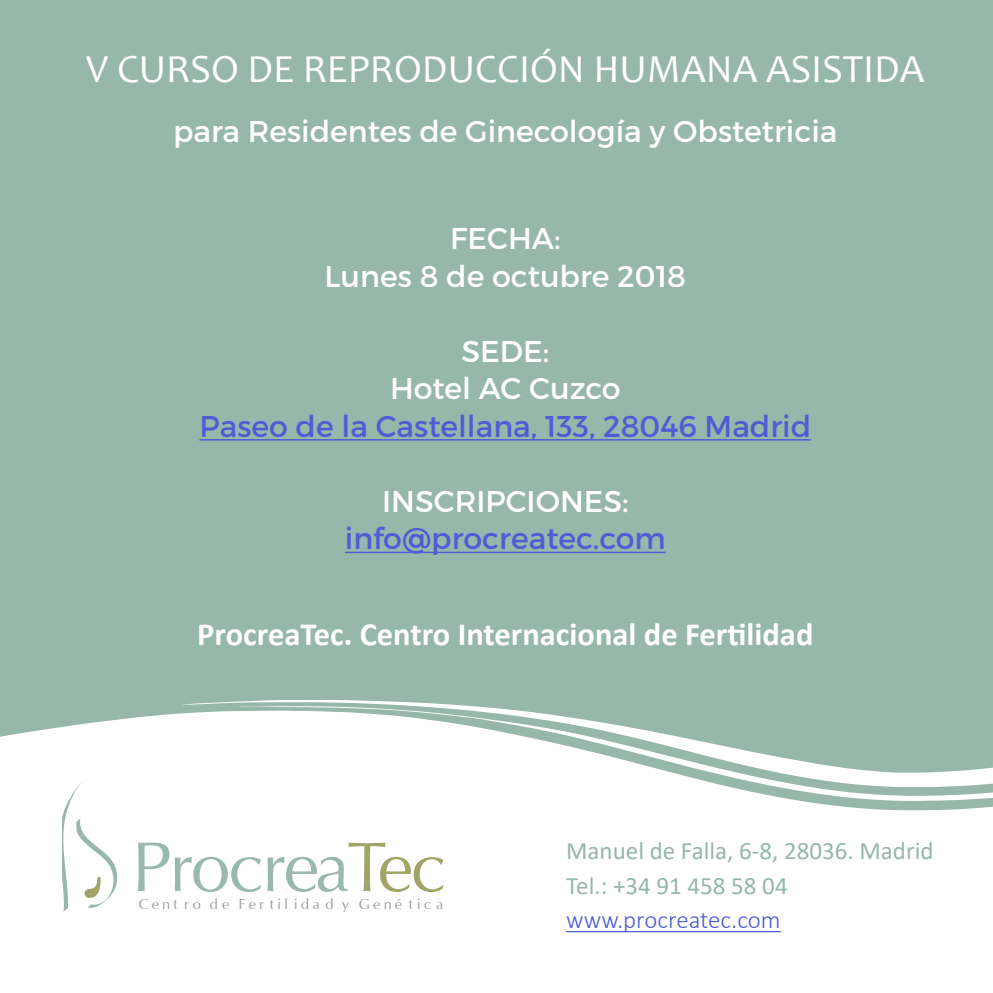
<style>
.page{position:relative;width:993px;height:993px;background:#fff}
.page>*{position:absolute;margin:0;border:0;box-sizing:border-box;transform-origin:0 0}
.t1{font:111px "Iris UPC";letter-spacing:-.02em;color:#9ab9ad}
.t2{font:40px "Candara";color:#fff}
.t3{font:700 32.5px "Calibri";color:#fff}
.t4{font:30px/37.5px "Montserrat";color:#fff;text-align:center}
.t5{font:30px "Montserrat";color:#4f5cd6}
.t6{font:25px/35px "Calibri";color:#97b7aa}
.t7{font:300 25px "Calibri";color:#4f5cd6}
.t8{font:23px "Iris UPC";letter-spacing:.135em;color:#989898}
.s1{color:#a2a569}
</style>
<div class="page">
<div style="left:0;top:0;width:992px;height:992px;background:#97b7aa"></div>
<hr style="left:199px;top:439px;width:612px;height:1px;background:#4f5cd6">
<hr style="left:345px;top:551px;width:320px;height:2px;background:#4f5cd6">
<div style="left:0;top:713px;width:992px;height:279px;background:#fff"></div>
<svg style="left:182px;top:700px;width:273px;height:87px;fill:#fff"></svg>
<svg style="left:240px;top:705px;width:752px;height:95px;fill:#fff"></svg>
<hr style="left:566px;top:930px;width:214px;height:1px;background:#4f5cd6">
<svg style="left:62px;top:780px;width:57px;height:131px;background:#f2f5f3"></svg>
<h2 class="t2" style="left:86px;top:44px;width:839px">V CURSO DE REPRODUCCIÓN HUMANA ASISTIDA</h2>
<p class="t4" style="left:173px;top:114px;width:665px">para Residentes de Ginecología y Obstetricia</p>
<p class="t4" style="left:324px;top:222px;width:363px">FECHA:<br>Lunes 8 de octubre 2018</p>
<p class="t4" style="left:390px;top:334px;width:232px">SEDE:<br>Hotel AC Cuzco</p>
<p class="t5" style="left:199px;top:414px;width:613px">Paseo de la Castellana, 133, 28046 Madrid</p>
<p class="t4" style="left:382px;top:484px;width:248px">INSCRIPCIONES:</p>
<p class="t5" style="left:345px;top:526px;width:322px">info@procreatec.com</p>
<p class="t3" style="left:197px;top:610px;width:617px">ProcreaTec. Centro Internacional de Ferilidad</p>
<h1 class="t1" style="left:132px;top:821px;width:316px">Procrea<span class="s1">Tec</span></h1>
<p class="t8" style="left:139px;top:894px;width:306px">Cent ro de Fer til idad y Gené tica</p>
<p class="t6" style="left:566px;top:832px;width:369px">Manuel de Falla, 6-8, 28036. Madrid<br>Tel.: +34 91 458 58 04</p>
<p class="t7" style="left:566px;top:912px;width:216px">www.procreatec.com</p>
</div>
